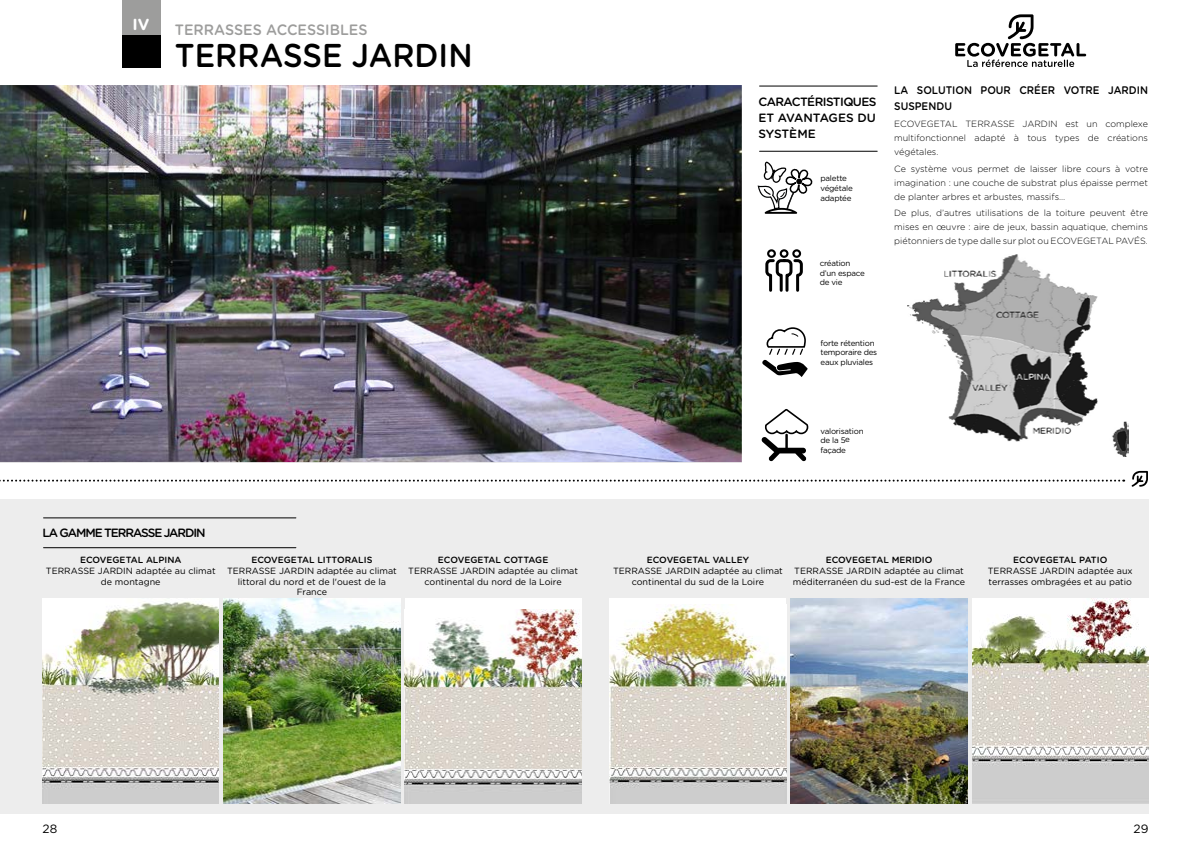
<style>
.page{position:relative;width:1191px;height:842px;background:#fff}
.page>*{position:absolute;margin:0;border:0;box-sizing:border-box;transform-origin:0 0}
.t1{font:500 33px "Gotham Rounded";color:#000;scale:.93 1}
.t2{font:700 16px "Gotham Rounded";color:#fff}
.t3{font:500 15px "Gotham Rounded";color:#9d9d9c;scale:.95 1}
.t4{font:500 12px/16px "Gotham Rounded";letter-spacing:-.05em;color:#000;text-align:justify}
.t5{font:500 12px "Gotham Rounded";letter-spacing:-.09em;color:#000}
.t6{font:12px "Gotham Rounded";color:#000}
.t7{font:500 11px/16px "Gotham Rounded";color:#000;scale:.92 1}
.t8{font:300 9px/14px "Gotham Rounded";color:#000;text-align:justify}
.t9{font:9px/10.8px "Gotham Rounded";color:#000;text-align:center}
.t10{font:500 9px "Gotham Rounded";color:#000}
.t11{font:8px/9.6px "Gotham Rounded";letter-spacing:-.03em;color:#000}
</style>
<div class="page">
<div style="left:0;top:499px;width:1148px;height:315px;background:#ededed"></div>
<img style="left:0;top:85px;width:742px;height:377px">
<div style="left:122px;top:0;width:38px;height:67px;background:#000"></div>
<div style="left:122px;top:0;width:38px;height:35px;background:#9d9d9c"></div>
<hr style="left:759px;top:86px;width:118px;height:1px;background:#000">
<hr style="left:759px;top:151px;width:118px;height:1px;background:#000">
<svg style="left:0;top:480px;width:1124px;height:2px"></svg>
<svg style="left:1131px;top:471px;width:17px;height:16px"></svg>
<svg style="left:762px;top:327px;width:45px;height:50px"></svg>
<svg style="left:761px;top:409px;width:48px;height:52px"></svg>
<svg style="left:782px;top:14px;width:305px;height:138px"></svg>
<svg style="left:757px;top:162px;width:56px;height:52px"></svg>
<div style="left:767px;top:249px;width:9px;height:9px;border:2px solid #000;border-radius:50%"></div>
<div style="left:792px;top:249px;width:9px;height:9px;border:2px solid #000;border-radius:50%"></div>
<svg style="left:765px;top:259px;width:38px;height:33px"></svg>
<div style="left:779px;top:249px;width:9px;height:9px;border:2px solid #000;border-radius:50%"></div>
<img style="left:907px;top:255px;width:221px;height:202px">
<hr style="left:44px;top:517px;width:252px;height:1px;background:#000">
<hr style="left:44px;top:547px;width:252px;height:1px;background:#000">
<img style="left:43px;top:598px;width:176px;height:206px">
<img style="left:224px;top:598px;width:176px;height:206px">
<div style="left:405px;top:598px;width:176px;height:206px;background:#fff"></div>
<img style="left:405px;top:609px;width:176px;height:195px">
<div style="left:609px;top:598px;width:177px;height:206px;background:#fff"></div>
<img style="left:609px;top:604px;width:177px;height:200px">
<img style="left:791px;top:598px;width:176px;height:206px">
<img style="left:972px;top:598px;width:176px;height:206px">
<h2 class="t2" style="left:133px;top:12px;width:18px">IV</h2>
<h3 class="t3" style="left:175px;top:19px;width:204px">TERRASSES ACCESSIBLES</h3>
<h1 class="t1" style="left:175px;top:32px;width:322px">TERRASSE JARDIN</h1>
<h3 class="t5" style="left:43px;top:524px;width:165px">LA GAMME TERRASSE JARDIN</h3>
<p class="t10" style="left:80px;top:553px;width:103px">ECOVEGETAL ALPINA</p>
<p class="t9" style="left:46px;top:565px;width:171px">TERRASSE JARDIN adaptée au climat de montagne</p>
<p class="t10" style="left:251px;top:553px;width:122px">ECOVEGETAL LITTORALIS</p>
<p class="t9" style="left:227px;top:565px;width:171px">TERRASSE JARDIN adaptée au climat littoral du nord et de l'ouest de la<br>France</p>
<p class="t10" style="left:438px;top:553px;width:112px">ECOVEGETAL COTTAGE</p>
<p class="t9" style="left:408px;top:565px;width:171px">TERRASSE JARDIN adaptée au climat continental du nord de la Loire</p>
<h3 class="t4" style="left:758px;top:94px;width:119px">CARACTÉRISTIQUES ET AVANTAGES DU SYSTÈME</h3>
<p class="t11" style="left:820px;top:173px;width:34px">palette végétale adaptée</p>
<p class="t11" style="left:819px;top:258px;width:46px">création d’un espace de vie</p>
<p class="t7" style="left:894px;top:81px;width:277px">LA SOLUTION POUR CRÉER VOTRE JARDIN<br>SUSPENDU</p>
<p class="t8" style="left:894px;top:116px;width:255px">ECOVEGETAL TERRASSE JARDIN est un complexe multifonctionnel adapté à tous types de créations végétales.</p>
<p class="t8" style="left:894px;top:161px;width:255px">Ce système vous permet de laisser libre cours à votre imagination : une couche de substrat plus épaisse permet de planter arbres et arbustes, massifs…</p>
<p class="t8" style="left:894px;top:206px;width:255px">De plus, d’autres utilisations de la toiture peuvent être mises en œuvre : aire de jeux, bassin aquatique, chemins piétonniers de type dalle sur plot ou ECOVEGETAL PAVÉS.</p>
<p class="t11" style="left:820px;top:338px;width:58px">forte rétention temporaire des eaux pluviales</p>
<p class="t11" style="left:820px;top:426px;width:45px">valorisation de la 5e façade</p>
<p class="t10" style="left:647px;top:553px;width:104px">ECOVEGETAL VALLEY</p>
<p class="t9" style="left:613px;top:565px;width:171px">TERRASSE JARDIN adaptée au climat continental du sud de la Loire</p>
<p class="t10" style="left:825px;top:553px;width:108px">ECOVEGETAL MERIDIO</p>
<p class="t9" style="left:793px;top:565px;width:174px;text-align:left">TERRASSE JARDIN adaptée au climat méditerranéen du sud-est de la France</p>
<p class="t10" style="left:1013px;top:553px;width:96px">ECOVEGETAL PATIO</p>
<p class="t9" style="left:987px;top:565px;width:146px;text-align:left">TERRASSE JARDIN adaptée aux terrasses ombragées et au patio</p>
<h3 class="t6" style="left:43px;top:820px;width:16px">28</h3>
<h3 class="t6" style="left:1133px;top:820px;width:16px">29</h3>
</div>
